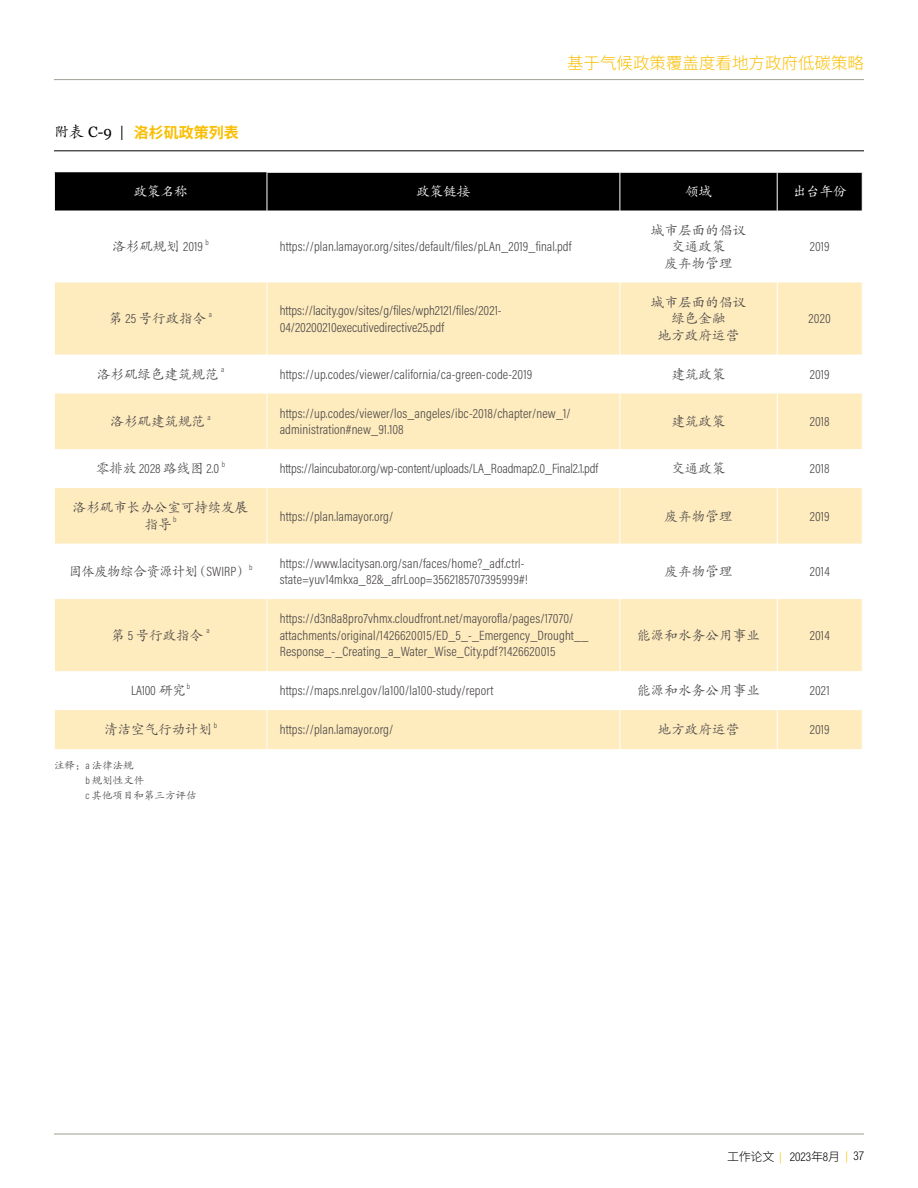
<style>
.page{position:relative;width:918px;height:1188px;background:#fff}
.page>*{position:absolute;margin:0;border:0;box-sizing:border-box;transform-origin:0 0}
.t1{font:300 16.5px "Noto Sans SC";color:#fabe00}
.t2{font:700 15px "Noto Sans SC";color:#fabe00}
.t3{font:300 13.5px/16.5px "Acumin Pro Cond";letter-spacing:.01em;color:#4c4948}
.t4{font:13.5px/16.5px "FZKTJW GB1 0";letter-spacing:.01em;color:#4c4948;text-align:center}
.t5{font:300 13.5px "Acumin Pro Cond";letter-spacing:-.01em;color:#4c4948}
.t6{font:13.5px "FZKTJW GB1 0";letter-spacing:-.035em;color:#4c4948}
.t7{font:13.5px "FZKTJW GB1 0";color:#fff}
.t8{font:300 condensed 12px "Arial MT Std";color:#000}
.t9{font:10.5px/15px "FZKTJW GB1 0";color:#4c4948}
.t10{font:300 7.8px "Acumin Pro Cond";color:#4c4948}
.s1{font-family:"FZKTK GBK1 0";font-weight:400;color:#000}
.s2{font-family:"Georgia";font-weight:400;color:#000}
.s3{font-family:"Acumin Pro Cond";font-weight:300}
.s4{font-family:"FZKTJW GB1 0";font-weight:400}
.s5{font-family:"Noto Sans SC";font-stretch:normal}
.s6{color:#fabe00}
</style>
<div class="page">
<hr style="left:54px;top:79px;width:810px;height:1px;background:#9f9f95">
<hr style="left:54px;top:1134px;width:810px;height:1px;background:#9f9f95">
<hr style="left:54px;top:150px;width:810px;height:1px;background:#000">
<div style="left:55px;top:172px;width:807px;height:39px;background:#000"></div>
<svg style="left:55px;top:283px;width:807px;height:466px;fill:#feebbe"></svg>
<hr style="left:267px;top:172px;width:1px;height:39px;background:#fff">
<hr style="left:620px;top:172px;width:1px;height:39px;background:#fff">
<hr style="left:777px;top:172px;width:1px;height:39px;background:#fff">
<hr style="left:267px;top:172px;width:353px;height:1px;background:#fff">
<hr style="left:620px;top:172px;width:157px;height:1px;background:#fff">
<hr style="left:777px;top:172px;width:85px;height:1px;background:#fff">
<hr style="left:267px;top:283px;width:1px;height:72px;background:#fff">
<hr style="left:267px;top:355px;width:1px;height:39px;background:#fff">
<hr style="left:267px;top:394px;width:1px;height:55px;background:#fff">
<hr style="left:267px;top:449px;width:1px;height:39px;background:#fff">
<hr style="left:267px;top:488px;width:1px;height:56px;background:#fff">
<hr style="left:267px;top:544px;width:1px;height:55px;background:#fff">
<hr style="left:267px;top:599px;width:1px;height:72px;background:#fff">
<hr style="left:267px;top:671px;width:1px;height:39px;background:#fff">
<hr style="left:267px;top:710px;width:1px;height:39px;background:#fff">
<hr style="left:620px;top:283px;width:1px;height:72px;background:#fff">
<hr style="left:620px;top:355px;width:1px;height:39px;background:#fff">
<hr style="left:620px;top:394px;width:1px;height:55px;background:#fff">
<hr style="left:620px;top:449px;width:1px;height:39px;background:#fff">
<hr style="left:620px;top:488px;width:1px;height:56px;background:#fff">
<hr style="left:620px;top:544px;width:1px;height:55px;background:#fff">
<hr style="left:620px;top:599px;width:1px;height:72px;background:#fff">
<hr style="left:620px;top:671px;width:1px;height:39px;background:#fff">
<hr style="left:620px;top:710px;width:1px;height:39px;background:#fff">
<hr style="left:777px;top:283px;width:1px;height:72px;background:#fff">
<hr style="left:777px;top:355px;width:1px;height:39px;background:#fff">
<hr style="left:777px;top:394px;width:1px;height:55px;background:#fff">
<hr style="left:777px;top:449px;width:1px;height:39px;background:#fff">
<hr style="left:777px;top:488px;width:1px;height:56px;background:#fff">
<hr style="left:777px;top:544px;width:1px;height:55px;background:#fff">
<hr style="left:777px;top:599px;width:1px;height:72px;background:#fff">
<hr style="left:777px;top:671px;width:1px;height:39px;background:#fff">
<hr style="left:777px;top:710px;width:1px;height:39px;background:#fff">
<p class="t2" style="left:54px;top:124px;width:186px"><span class="s1">附表</span> <span class="s2">C-9 |</span> 洛杉矶政策列表</p>
<p class="t1" style="left:567px;top:54px;width:298px">基于气候政策覆盖度看地方政府低碳策略</p>
<p class="t7" style="left:134px;top:184px;width:55px">政策名称</p>
<p class="t7" style="left:416px;top:184px;width:55px">政策链接</p>
<p class="t7" style="left:685px;top:184px;width:28px">领域</p>
<p class="t7" style="left:793px;top:184px;width:55px">出台年份</p>
<p class="t4" style="left:112px;top:239px;width:92px">洛杉矶规划 <span class="s3">2019</span></p>
<p class="t10" style="left:206px;top:237px;width:5px">b</p>
<p class="t3" style="left:280px;top:238px;width:293px">https://plan.lamayor.org/sites/default/files/pLAn_2019_final.pdf</p>
<p class="t4" style="left:651px;top:222px;width:97px">城市层面的倡议交通政策<br>废弃物管理</p>
<p class="t4" style="left:109px;top:311px;width:98px">第 <span class="s3">25</span> 号行政指令</p>
<p class="t10" style="left:209px;top:309px;width:5px">a</p>
<p class="t3" style="left:280px;top:302px;width:223px">https://lacity.gov/sites/g/files/wph2121/files/2021-<br>04/20200210executivedirective25.pdf</p>
<p class="t4" style="left:651px;top:294px;width:97px">城市层面的倡议绿色金融<br>地方政府运营</p>
<p class="t3" style="left:810px;top:238px;width:22px">2019</p>
<p class="t3" style="left:809px;top:310px;width:24px">2020</p>
<p class="t4" style="left:97px;top:366px;width:123px">洛杉矶绿色建筑规范</p>
<p class="t10" style="left:221px;top:365px;width:5px">a</p>
<p class="t3" style="left:280px;top:366px;width:254px">https://up.codes/viewer/california/ca-green-code-2019</p>
<p class="t4" style="left:671px;top:366px;width:56px">建筑政策</p>
<p class="t3" style="left:810px;top:366px;width:22px">2019</p>
<p class="t4" style="left:111px;top:413px;width:96px">洛杉矶建筑规范</p>
<p class="t10" style="left:208px;top:412px;width:5px">a</p>
<p class="t3" style="left:280px;top:405px;width:293px">https://up.codes/viewer/los_angeles/ibc-2018/chapter/new_1/ administration#new_91.108</p>
<p class="t4" style="left:671px;top:413px;width:56px">建筑政策</p>
<p class="t3" style="left:810px;top:413px;width:22px">2018</p>
<p class="t3" style="left:96px;top:460px;width:125px"><span class="s4">零排放</span> 2028 <span class="s4">路线图</span> 2.0</p>
<p class="t10" style="left:222px;top:459px;width:5px">b</p>
<p class="t5" style="left:280px;top:460px;width:320px">https://laincubator.org/wp-content/uploads/LA_Roadmap2.0_Final2.1.pdf</p>
<p class="t4" style="left:671px;top:461px;width:56px">交通政策</p>
<p class="t3" style="left:810px;top:460px;width:22px">2018</p>
<p class="t4" style="left:73px;top:500px;width:177px">洛杉矶市长办公室可持续发展指导</p>
<p class="t10" style="left:173px;top:515px;width:5px">b</p>
<p class="t3" style="left:280px;top:507px;width:115px">https://plan.lamayor.org/</p>
<p class="t4" style="left:665px;top:508px;width:70px">废弃物管理</p>
<p class="t3" style="left:810px;top:507px;width:22px">2019</p>
<p class="t6" style="left:69px;top:564px;width:180px">固体废物综合资源计划（<span class="s3">SWIRP</span>）</p>
<p class="t10" style="left:249px;top:562px;width:5px">b</p>
<p class="t3" style="left:280px;top:555px;width:250px">https://www.lacitysan.org/san/faces/home?_adf.ctrl&shy;state=yuv14mkxa_82&amp;_afrLoop=3562185707395999#!</p>
<p class="t4" style="left:665px;top:563px;width:70px">废弃物管理</p>
<p class="t3" style="left:810px;top:563px;width:21px">2014</p>
<p class="t4" style="left:112px;top:627px;width:93px">第 <span class="s3">5</span> 号行政指令</p>
<p class="t10" style="left:207px;top:626px;width:5px">a</p>
<p class="t3" style="left:280px;top:610px;width:310px">https://d3n8a8pro7vhmx.cloudfront.net/mayorofla/pages/17070/ attachments/original/1426620015/ED_5_-_Emergency_Drought__<br>Response_-_Creating_a_Water_Wise_City.pdf?1426620015</p>
<p class="t4" style="left:637px;top:627px;width:124px">能源和水务公用事业</p>
<p class="t3" style="left:810px;top:627px;width:21px">2014</p>
<p class="t3" style="left:131px;top:682px;width:56px">LA100 <span class="s4">研究</span></p>
<p class="t10" style="left:187px;top:681px;width:5px">b</p>
<p class="t3" style="left:280px;top:682px;width:215px">https://maps.nrel.gov/la100/la100-study/report</p>
<p class="t4" style="left:637px;top:683px;width:124px">能源和水务公用事业</p>
<p class="t3" style="left:810px;top:682px;width:21px">2021</p>
<p class="t4" style="left:104px;top:722px;width:110px">清洁空气行动计划</p>
<p class="t10" style="left:214px;top:720px;width:5px">b</p>
<p class="t3" style="left:280px;top:721px;width:115px">https://plan.lamayor.org/</p>
<p class="t4" style="left:658px;top:722px;width:83px">地方政府运营</p>
<p class="t3" style="left:810px;top:721px;width:22px">2019</p>
<p class="t9" style="left:86px;top:758px;width:113px;text-indent:-32px">注释： <span class="s3">a</span> 法律法规<br><span class="s3">b</span> 规划性文件<br><span class="s3">c</span> 其他项目和第三方评估</p>
<p class="t8" style="left:727px;top:1150px;width:138px"><span class="s5">工作论文</span> <span class="s6">|</span> 2023<span class="s5">年</span>8<span class="s5">月</span> <span class="s6">|</span> 37</p>
</div>
